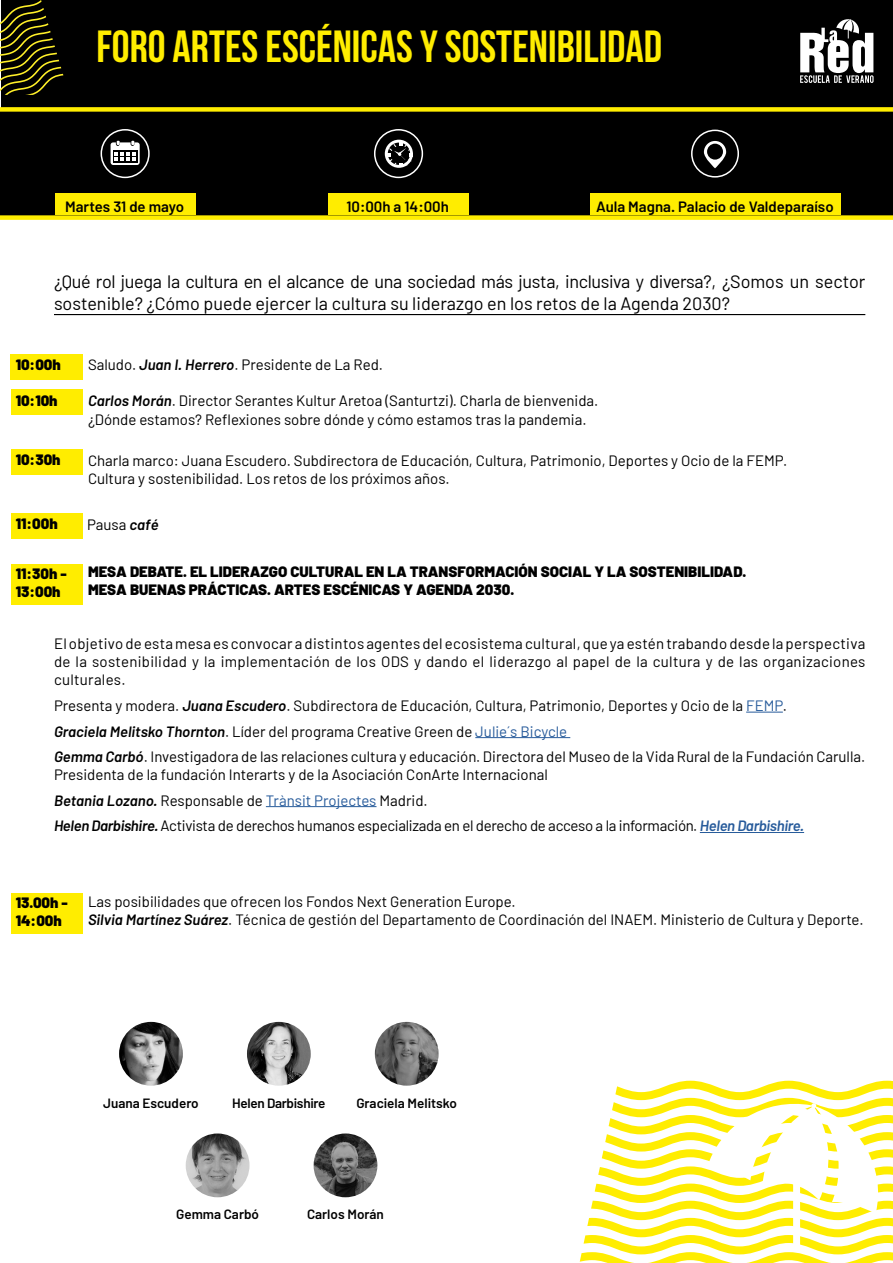
<style>
.page{position:relative;width:893px;height:1263px;background:#fff}
.page>*{position:absolute;margin:0;border:0;box-sizing:border-box;transform-origin:0 0}
.t1{font:700 45px "Bebas Neue";color:#ffed00}
.t2{font:18px/21.6px "Barlow";letter-spacing:-.005em;color:#000}
.t3{font:15px/18px "Barlow";color:#000;text-align:justify}
.t4{font:900 15px "Barlow";color:#000}
.t5{font:15px "Barlow";letter-spacing:-.02em;color:#000}
.t6{font:600 15px "Barlow";color:#000}
.t7{font:600 13.5px "Barlow";color:#000}
.t8{font:600 13.5px "Barlow";letter-spacing:-.02em;color:#000}
.s1{font-weight:600;font-style:italic}
.s2{color:#275b9b}
.s3{font-weight:600;font-style:italic;color:#275b9b}
</style>
<div class="page">
<div style="left:11px;top:449px;width:72px;height:25px;background:#ffed00"></div>
<div style="left:11px;top:389px;width:72px;height:25px;background:#ffed00"></div>
<div style="left:11px;top:354px;width:72px;height:25px;background:#ffed00"></div>
<hr style="left:54px;top:314px;width:811px;height:1px;background:#000">
<div style="left:11px;top:514px;width:72px;height:25px;background:#ffed00"></div>
<hr style="left:746px;top:712px;width:37px;height:1px;background:#275b9b">
<hr style="left:475px;top:737px;width:95px;height:1px;background:#275b9b">
<hr style="left:266px;top:806px;width:110px;height:1px;background:#275b9b">
<hr style="left:700px;top:832px;width:104px;height:1px;background:#275b9b">
<div style="left:11px;top:564px;width:72px;height:41px;background:#ffed00"></div>
<div style="left:11px;top:893px;width:72px;height:40px;background:#ffed00"></div>
<img style="left:119px;top:1022px;width:64px;height:64px;border-radius:32px">
<img style="left:247px;top:1022px;width:64px;height:64px;border-radius:32px">
<img style="left:375px;top:1022px;width:64px;height:64px;border-radius:32px">
<img style="left:186px;top:1133px;width:63px;height:64px;border-radius:32px">
<img style="left:314px;top:1133px;width:63px;height:64px;border-radius:32px">
<div style="left:2px;top:0;width:891px;height:109px;background:#000"></div>
<svg style="left:0;top:0;width:63px;height:95px"></svg>
<svg style="left:800px;top:19px;width:73px;height:64px"></svg>
<svg style="left:0;top:107px;width:893px;height:113px;background:#1b1900"></svg>
<div style="left:101px;top:130px;width:48px;height:47px;background:#000;border-radius:50%"></div>
<div style="left:101px;top:129px;width:49px;height:49px;border:2px solid #fff;border-radius:50%"></div>
<svg style="left:111px;top:141px;width:29px;height:24px"></svg>
<div style="left:375px;top:130px;width:47px;height:47px;background:#000;border-radius:50%"></div>
<div style="left:374px;top:129px;width:49px;height:49px;border:2px solid #fff;border-radius:50%"></div>
<div style="left:385px;top:140px;width:28px;height:28px;background:#fff;border-radius:50%"></div>
<svg style="left:388px;top:143px;width:24px;height:24px"></svg>
<div style="left:692px;top:130px;width:46px;height:47px;background:#000;border-radius:50%"></div>
<div style="left:691px;top:130px;width:48px;height:48px;border:2px solid #fff;border-radius:50%"></div>
<svg style="left:704px;top:141px;width:22px;height:27px"></svg>
<div style="left:707px;top:144px;width:16px;height:16px;background:#000;border-radius:50%"></div>
<div style="left:55px;top:194px;width:140px;height:21px;background:#ffed00"></div>
<div style="left:328px;top:194px;width:141px;height:21px;background:#ffed00"></div>
<div style="left:590px;top:194px;width:250px;height:21px;background:#ffed00"></div>
<svg style="left:579px;top:1080px;width:314px;height:183px"></svg>
<svg style="left:707px;top:1097px;width:179px;height:152px"></svg>
<p class="t1" style="left:96px;top:22px;width:567px">FORO ARTES ESCÉNICAS Y SOSTENIBILIDAD</p>
<p class="t6" style="left:65px;top:197px;width:121px">Martes 31 de mayo</p>
<p class="t6" style="left:346px;top:197px;width:104px">10:00h a 14:00h</p>
<p class="t6" style="left:596px;top:197px;width:239px">Aula Magna. Palacio de Valdeparaíso</p>
<p class="t2" style="left:54px;top:269px;width:813px">¿Qué rol juega la cultura en el alcance de una sociedad más justa, inclusiva y diversa?, ¿Somos un sector sostenible? ¿Cómo puede ejercer la cultura su liderazgo en los retos de la Agenda 2030?</p>
<p class="t4" style="left:16px;top:354px;width:47px">10:00h</p>
<p class="t4" style="left:16px;top:389px;width:43px">10:10h</p>
<p class="t4" style="left:16px;top:448px;width:46px">10:30h</p>
<p class="t3" style="left:88px;top:354px;width:297px">Saludo. <span class="s1">Juan I. Herrero</span>. Presidente de La Red.</p>
<p class="t3" style="left:88px;top:390px;width:512px"><span class="s1">Carlos Morán</span>. Director Serantes Kultur Aretoa (Santurtzi). Charla de bienvenida.</p>
<p class="t3" style="left:88px;top:410px;width:500px">¿Dónde estamos? Reflexiones sobre dónde y cómo estamos tras la pandemia.</p>
<p class="t3" style="left:88px;top:450px;width:701px">Charla marco: Juana Escudero. Subdirectora de Educación, Cultura, Patrimonio, Deportes y Ocio de la FEMP.</p>
<p class="t3" style="left:88px;top:468px;width:363px">Cultura y sostenibilidad. Los retos de los próximos años.</p>
<p class="t4" style="left:16px;top:513px;width:44px">11:00h</p>
<p class="t3" style="left:87px;top:515px;width:73px">Pausa <span class="s1">café</span></p>
<p class="t4" style="left:16px;top:563px;width:53px">11:30h -</p>
<p class="t4" style="left:16px;top:581px;width:46px">13:00h</p>
<p class="t4" style="left:88px;top:561px;width:660px">MESA DEBATE. EL LIDERAZGO CULTURAL EN LA TRANSFORMACIÓN SOCIAL Y LA SOSTENIBILIDAD.</p>
<p class="t4" style="left:88px;top:579px;width:428px">MESA BUENAS PRÁCTICAS. ARTES ESCÉNICAS Y AGENDA 2030.</p>
<p class="t3" style="left:54px;top:634px;width:813px">El objetivo de esta mesa es convocar a distintos agentes del ecosistema cultural, que ya estén trabando desde la perspectiva de la sostenibilidad y la implementación de los ODS y dando el liderazgo al papel de la cultura y de las organizaciones culturales.</p>
<p class="t3" style="left:54px;top:695px;width:734px">Presenta y modera. <span class="s1">Juana Escudero</span>. Subdirectora de Educación, Cultura, Patrimonio, Deportes y Ocio de la <span class="s2">FEMP</span>.</p>
<p class="t3" style="left:54px;top:721px;width:515px"><span class="s1">Graciela Melitsko Thornton</span>. Líder del programa Creative Green de <span class="s2">Julie´s Bicycle</span></p>
<p class="t3" style="left:54px;top:746px;width:813px"><span class="s1">Gemma Carbó</span>. Investigadora de las relaciones cultura y educación. Directora del Museo de la Vida Rural de la Fundación Carulla.<br>Presidenta de la fundación Interarts y de la Asociación ConArte Internacional</p>
<p class="t3" style="left:54px;top:790px;width:375px"><span class="s1">Betania Lozano.</span> Responsable de <span class="s2">Trànsit Projectes</span> Madrid.</p>
<p class="t5" style="left:54px;top:815px;width:752px"><span class="s1">Helen Darbishire.</span> Activista de derechos humanos especializada en el derecho de acceso a la información. <span class="s3">Helen Darbishire.</span></p>
<p class="t4" style="left:16px;top:892px;width:54px">13.00h -</p>
<p class="t4" style="left:16px;top:910px;width:48px">14:00h</p>
<p class="t3" style="left:88px;top:892px;width:429px">Las posibilidades que ofrecen los Fondos Next Generation Europe.</p>
<p class="t3" style="left:88px;top:910px;width:777px"><span class="s1">Silvia Martínez Suárez</span>. Técnica de gestión del Departamento de Coordinación del INAEM. Ministerio de Cultura y Deporte.</p>
<p class="t7" style="left:103px;top:1094px;width:97px">Juana Escudero</p>
<p class="t8" style="left:232px;top:1094px;width:95px">Helen Darbishire</p>
<p class="t7" style="left:356px;top:1094px;width:102px">Graciela Melitsko</p>
<p class="t7" style="left:176px;top:1206px;width:84px">Gemma Carbó</p>
<p class="t7" style="left:307px;top:1206px;width:78px">Carlos Morán</p>
</div>
